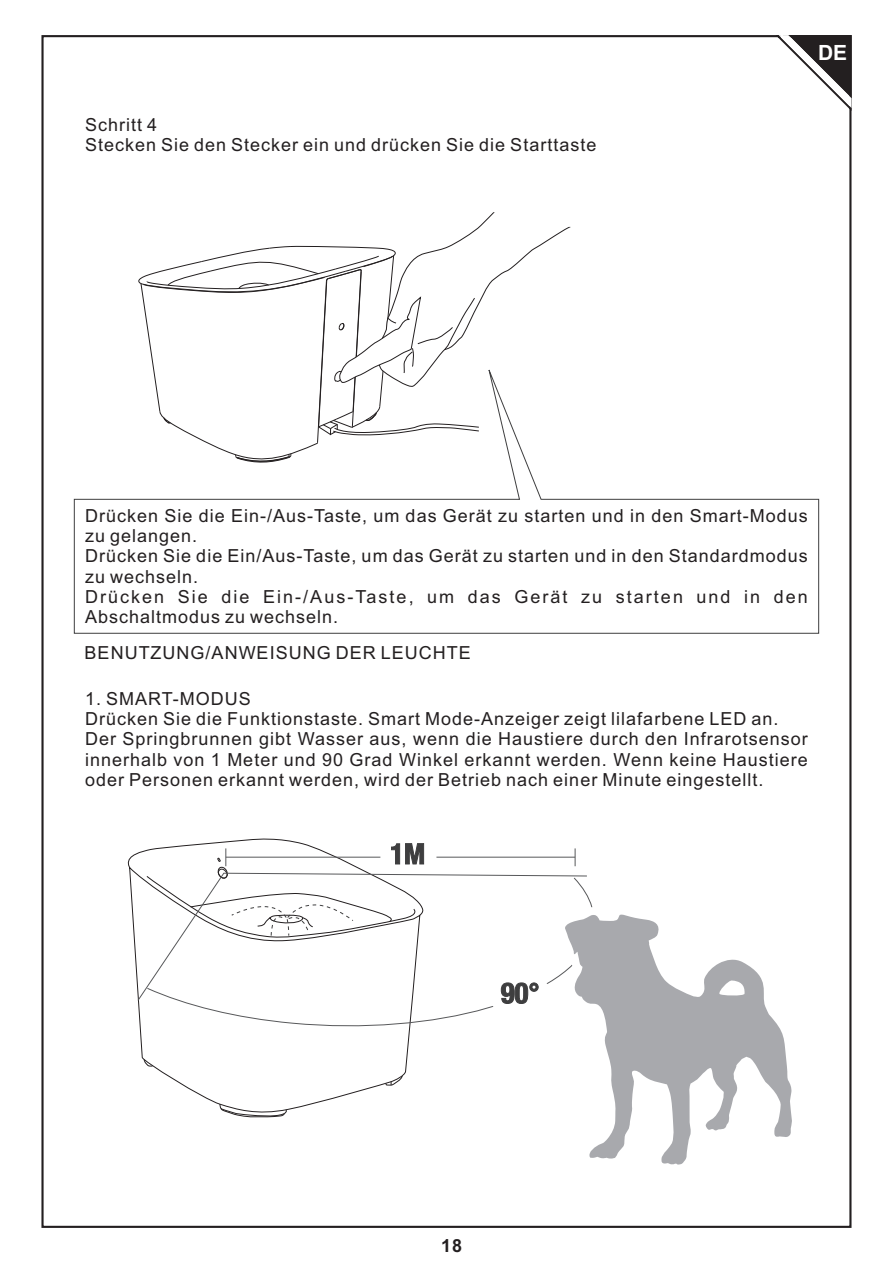
<style>
.page{position:relative;width:893px;height:1263px;background:#fff}
.page>*{position:absolute;margin:0;border:0;box-sizing:border-box;transform-origin:0 0}
.t1{font:700 21px "Arial";color:#fff}
.t2{font:18px/20.1px "Arial";letter-spacing:.055em;color:#231f20}
.t3{font:700 18px "Arial";color:#231f20}
</style>
<div class="page">
<svg style="left:775px;top:35px;width:77px;height:79px"></svg>
<svg style="left:127px;top:838px;width:283px;height:272px"></svg>
<svg style="left:219px;top:1103px;width:71px;height:14px"></svg>
<svg style="left:144px;top:1059px;width:9px;height:8px"></svg>
<svg style="left:386px;top:1075px;width:17px;height:11px"></svg>
<svg style="left:146px;top:896px;width:447px;height:140px"></svg>
<svg style="left:575px;top:848px;width:1px;height:18px"></svg>
<hr style="left:436px;top:857px;width:139px;height:1px;background:#57585a">
<svg style="left:485px;top:1001px;width:71px;height:19px"></svg>
<svg style="left:137px;top:872px;width:451px;height:129px"></svg>
<svg style="left:557px;top:907px;width:124px;height:258px"></svg>
<svg style="left:565px;top:913px;width:227px;height:251px"></svg>
<svg style="left:146px;top:843px;width:278px;height:96px"></svg>
<svg style="left:74px;top:465px;width:745px;height:169px"></svg>
<svg style="left:138px;top:212px;width:433px;height:253px"></svg>
<p class="t2" style="left:85px;top:116px;width:513px">Schritt 4<br>Stecken Sie den Stecker ein und drücken Sie die Starttaste</p>
<p class="t1" style="left:818px;top:44px;width:31px">DE</p>
<p class="t2" style="left:85px;top:507px;width:724px">Drücken Sie die Ein-/Aus-Taste, um das Gerät zu starten und in den Smart-Modus zu gelangen.<br>Drücken Sie die Ein/Aus-Taste, um das Gerät zu starten und in den Standardmodus zu wechseln.<br>Drücken Sie die Ein-/Aus-Taste, um das Gerät zu starten und in den Abschaltmodus zu wechseln.</p>
<p class="t2" style="left:85px;top:645px;width:388px">BENUTZUNG/ANWEISUNG DER LEUCHTE</p>
<p class="t2" style="left:85px;top:690px;width:724px">1. SMART-MODUS<br>Drücken Sie die Funktionstaste. Smart Mode-Anzeiger zeigt lilafarbene LED an.<br>Der Springbrunnen gibt Wasser aus, wenn die Haustiere durch den Infrarotsensor innerhalb von 1 Meter und 90 Grad Winkel erkannt werden. Wenn keine Haustiere oder Personen erkannt werden, wird der Betrieb nach einer Minute eingestellt.</p>
<p class="t3" style="left:441px;top:1239px;width:23px">18</p>
</div>
